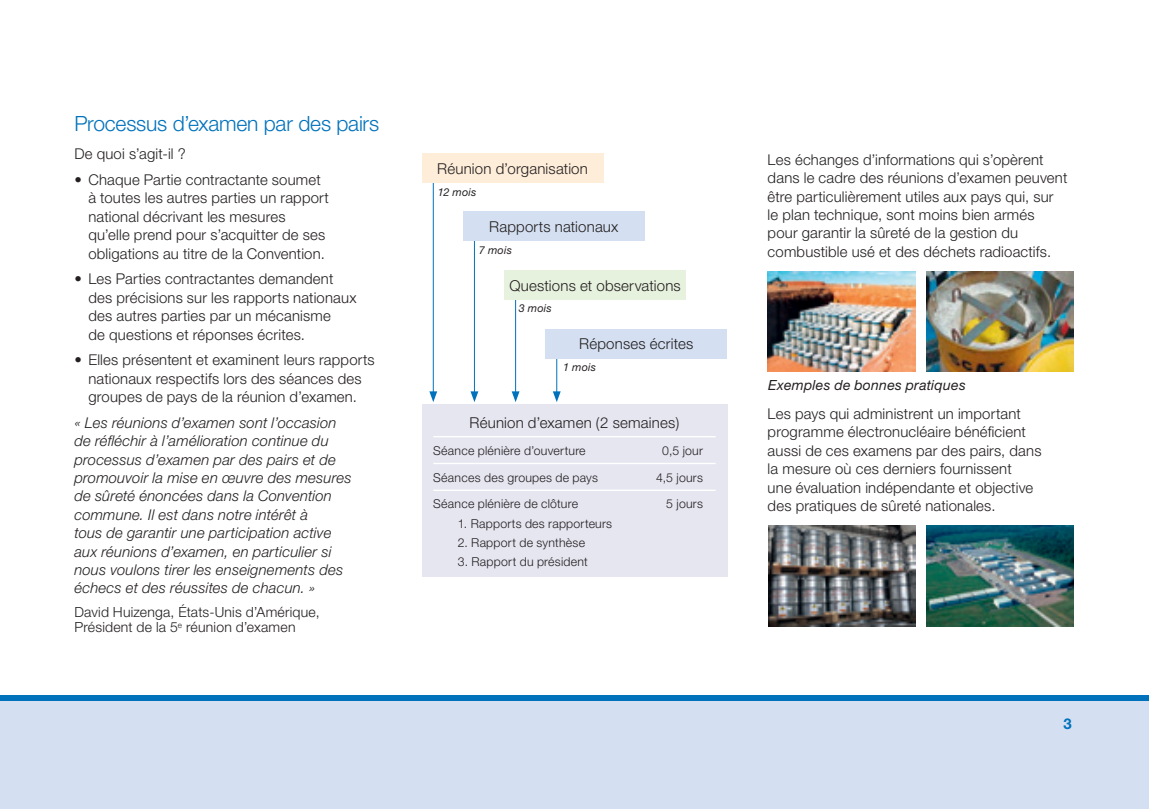
<style>
.page{position:relative;width:1149px;height:809px;background:#fff}
.page>*{position:absolute;margin:0;border:0;box-sizing:border-box;transform-origin:0 0}
.Subhead{font:300 21px "Helvetica Neue";letter-spacing:-.01em;color:#0072bc}
.t1{font:300 15.05px "Helvetica Neue";letter-spacing:.01em;color:#231f20}
.t2{font:300 14.88px/18.4px "Helvetica Neue";letter-spacing:.015em;color:#231f20}
.t3{font:italic 300 14.88px/18.4px "Helvetica Neue";letter-spacing:.01em;color:#231f20}
.t4{font:700 14.88px "Helvetica Neue";color:#0072bc}
.t5{font:300 14px/15.8px "Helvetica Neue";letter-spacing:.015em;color:#231f20}
.t6{font:italic 14px "Helvetica Neue";letter-spacing:.02em;color:#231f20}
.t7{font:300 12.25px "Helvetica Neue";letter-spacing:.02em;color:#231f20}
.t8{font:italic 10.85px "Helvetica Neue";letter-spacing:.025em;color:#231f20}
</style>
<div class="page">
<div style="left:0;top:698px;width:1148px;height:111px;background:#d4e0f1"></div>
<div style="left:0;top:694px;width:1148px;height:6px;background:#0072bc"></div>
<img style="left:926px;top:272px;width:147px;height:99px">
<img style="left:767px;top:272px;width:148px;height:99px">
<hr style="left:433px;top:168px;width:1px;height:226px;background:#0072bc">
<svg style="left:429px;top:391px;width:8px;height:11px"></svg>
<hr style="left:474px;top:226px;width:1px;height:168px;background:#0072bc">
<svg style="left:470px;top:391px;width:8px;height:11px"></svg>
<hr style="left:556px;top:349px;width:1px;height:45px;background:#0072bc">
<svg style="left:553px;top:391px;width:7px;height:11px"></svg>
<hr style="left:515px;top:285px;width:1px;height:109px;background:#0072bc">
<svg style="left:511px;top:391px;width:8px;height:11px"></svg>
<div style="left:421px;top:153px;width:182px;height:29px;background:#feedd9"></div>
<div style="left:463px;top:212px;width:181px;height:29px;background:#d4e0f1"></div>
<div style="left:504px;top:270px;width:182px;height:30px;background:#e7f2de"></div>
<div style="left:545px;top:329px;width:182px;height:29px;background:#d4e0f1"></div>
<div style="left:421px;top:404px;width:306px;height:173px;background:#e6e6f1"></div>
<hr style="left:433px;top:436px;width:282px;height:1px;background:#fff">
<hr style="left:433px;top:463px;width:282px;height:1px;background:#fff">
<hr style="left:433px;top:489px;width:282px;height:2px;background:#fff">
<img style="left:926px;top:525px;width:147px;height:101px">
<img style="left:768px;top:525px;width:147px;height:101px">
<p class="Subhead" style="left:74px;top:110px;width:306px">Processus d’examen par des pairs</p>
<p class="t2" style="left:74px;top:144px;width:113px">De quoi s’agit-il ?</p>
<p class="t2" style="left:88px;top:170px;width:242px;text-indent:-14px">• Chaque Partie contractante soumet à toutes les autres parties un rapport national décrivant les mesures qu’elle prend pour s’acquitter de ses obligations au titre de la Convention.</p>
<p class="t2" style="left:88px;top:269px;width:269px;text-indent:-14px">• Les Parties contractantes demandent des précisions sur les rapports nationaux des autres parties par un mécanisme<br>de questions et réponses écrites.</p>
<p class="t2" style="left:74px;top:350px;width:302px;text-align:center">• Elles présentent et examinent leurs rapports nationaux respectifs lors des séances des groupes de pays de la réunion d’examen.</p>
<p class="t3" style="left:74px;top:413px;width:279px">« Les réunions d’examen sont l’occasion de réfléchir à l’amélioration continue du processus d’examen par des pairs et de promouvoir la mise en œuvre des mesures de sûreté énoncées dans la Convention commune. Il est dans notre intérêt à<br>tous de garantir une participation active aux réunions d’examen, en particulier si nous voulons tirer les enseignements des échecs et des réussites de chacun. »</p>
<p class="t5" style="left:74px;top:603px;width:247px">David Huizenga, États-Unis d’Amérique,<br>Président de la 5<sup>e</sup> réunion d’examen</p>
<p class="t1" style="left:437px;top:159px;width:152px">Réunion d’organisation</p>
<p class="t8" style="left:437px;top:185px;width:40px">12 mois</p>
<p class="t1" style="left:489px;top:218px;width:131px">Rapports nationaux</p>
<p class="t8" style="left:479px;top:244px;width:35px">7 mois</p>
<p class="t1" style="left:509px;top:276px;width:173px">Questions et observations</p>
<p class="t8" style="left:518px;top:302px;width:35px">3 mois</p>
<p class="t1" style="left:579px;top:335px;width:116px">Réponses écrites</p>
<p class="t8" style="left:563px;top:361px;width:35px">1 mois</p>
<p class="t1" style="left:469px;top:413px;width:211px">Réunion d’examen (2 semaines)</p>
<p class="t7" style="left:433px;top:443px;width:154px">Séance plénière d’ouverture</p>
<p class="t7" style="left:662px;top:443px;width:42px">0,5 jour</p>
<p class="t7" style="left:433px;top:469px;width:166px">Séances des groupes de pays</p>
<p class="t7" style="left:656px;top:469px;width:48px">4,5 jours</p>
<p class="t7" style="left:433px;top:496px;width:146px">Séance plénière de clôture</p>
<p class="t7" style="left:666px;top:496px;width:38px">5 jours</p>
<p class="t7" style="left:458px;top:515px;width:156px">1. Rapports des rapporteurs</p>
<p class="t7" style="left:458px;top:535px;width:129px">2. Rapport de synthèse</p>
<p class="t7" style="left:458px;top:554px;width:132px">3. Rapport du président</p>
<p class="t2" style="left:767px;top:150px;width:301px">Les échanges d’informations qui s’opèrent dans le cadre des réunions d’examen peuvent être particulièrement utiles aux pays qui, sur le plan technique, sont moins bien armés pour garantir la sûreté de la gestion du combustible usé et des déchets radioactifs.</p>
<p class="t6" style="left:768px;top:376px;width:199px">Exemples de bonnes pratiques</p>
<p class="t2" style="left:767px;top:404px;width:275px">Les pays qui administrent un important programme électronucléaire bénéficient aussi de ces examens par des pairs, dans la mesure où ces derniers fournissent<br>une évaluation indépendante et objective des pratiques de sûreté nationales.</p>
<p class="t4" style="left:1063px;top:715px;width:10px">3</p>
</div>
